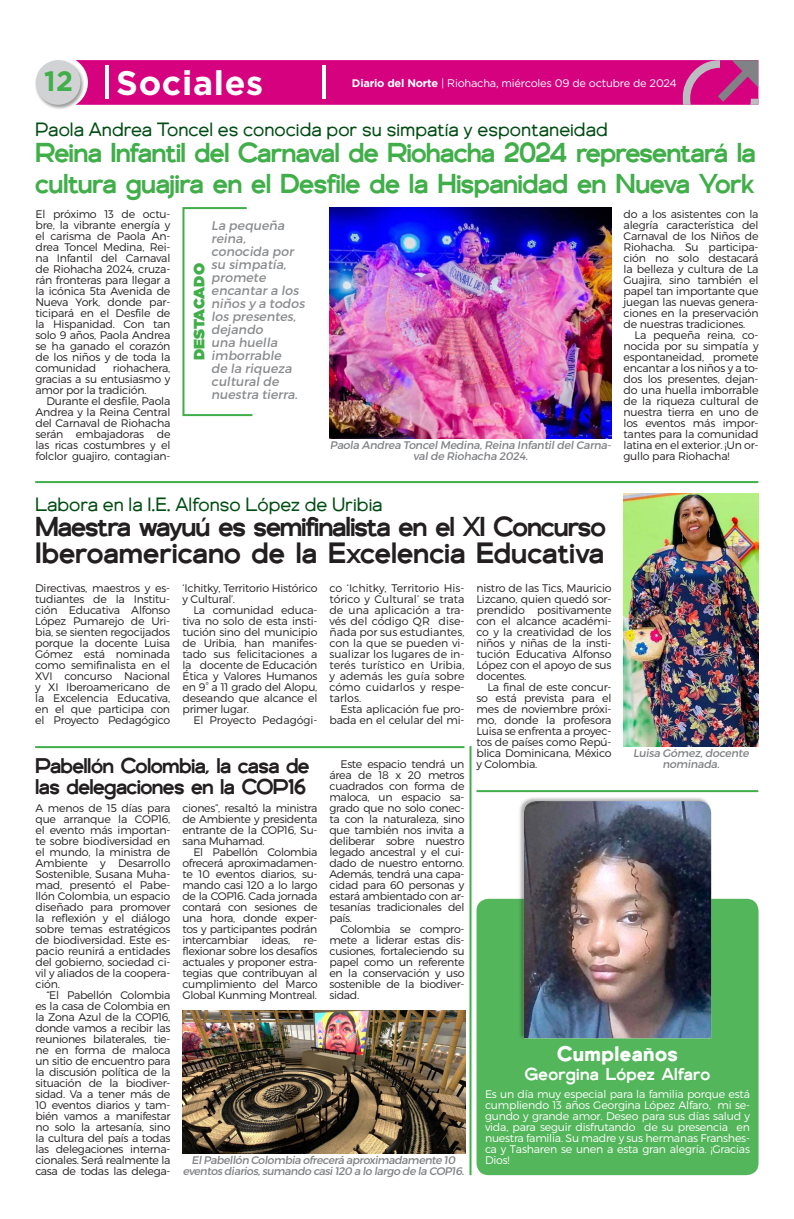
<style>
.page{position:relative;width:794px;height:1219px;background:#fff}
.page>*{position:absolute;margin:0;border:0;box-sizing:border-box;transform-origin:0 0}
.Capitular{font:700 34px "Gotham";letter-spacing:.02em;color:#fff}
.Titulo_Medio_30Pt{font:500 29px "Genova";color:#231f20}
.Capitular-2{font:700 28px "Gotham";color:#40ae49}
.Título_medio_34pt{font:500 27px/31px "Genova";letter-spacing:-.03em;color:#40ae49}
.Titulo_Medio_30Pt-2{font:500 27px "Genova";letter-spacing:-.04em;color:#231f20}
.Titulo_Medio_30Pt-3{font:500 21px/21px "Genova";letter-spacing:-.03em;color:#231f20}
.Título_18_pt{font:900 21px "Genova";letter-spacing:.02em;color:#fff}
.Antetitulo{font:19px "Genova";color:#004c13}
.Título_18_pt-2{font:500 17px "Genova";letter-spacing:.02em;color:#fff}
.Destacado_Segoe_Bold{font:900 15px "Gotham";color:#40ae49}
.Destacado{font:12.6px/13px "Trueno Rg It";color:#8a8c8f}
.Texto{font:11px/11px "Trueno Lt";letter-spacing:-.02em;color:#231f20;text-align:justify}
.Texto_sin_sangrias{font:11px/11px "Trueno Lt";letter-spacing:-.02em;color:#231f20;text-align:justify}
.Texto_sin_sangrias-2{font:11px/11px "Trueno Lt";letter-spacing:-.02em;color:#fff;text-align:justify}
.Pié_de_foto{font:11px/11px "Trueno Rg It";letter-spacing:-.02em;color:#808285;text-align:center}
.Pié_de_foto-2{font:11px/11px "Trueno Rg It";letter-spacing:-.04em;color:#808285;text-align:center}
.Texto-2{font:11px "Gotham";letter-spacing:-.02em;color:#fff}
.Texto-3{font:11px "Trueno Lt";color:#231f20}
.s1{font-weight:700}
</style>
<div class="page">
<svg style="left:85px;top:60px;width:673px;height:45px;background:#d40981"></svg>
<div style="left:35px;top:59px;width:50px;height:51px;background:#231f20;opacity:.45"></div>
<div style="left:36px;top:60px;width:44px;height:45px;background:#d1d2d4;border-radius:50%"></div>
<hr style="left:105px;top:66px;width:4px;height:33px;background:#fff">
<hr style="left:322px;top:66px;width:3px;height:33px;background:#fff">
<img style="left:329px;top:207px;width:282px;height:231px">
<svg style="left:182px;top:207px;width:71px;height:210px"></svg>
<hr style="left:35px;top:481px;width:723px;height:2px;background:#40ae49">
<hr style="left:476px;top:790px;width:282px;height:2px;background:#40ae49">
<hr style="left:35px;top:746px;width:429px;height:2px;background:#40ae49">
<img style="left:623px;top:493px;width:135px;height:253px">
<div style="left:476px;top:899px;width:282px;height:276px;background:#53b65b;border-radius:12px"></div>
<div style="left:518px;top:796px;width:194px;height:244px;background:#231f20;opacity:.34"></div>
<img style="left:524px;top:801px;width:187px;height:237px">
<hr style="left:469px;top:746px;width:2px;height:429px;background:#40ae49">
<img style="left:182px;top:1010px;width:283px;height:143px">
<p class="Capitular" style="left:116px;top:61px;width:149px">Sociales</p>
<p class="Capitular-2" style="left:44px;top:62px;width:30px">12</p>
<p class="Texto-2" style="left:352px;top:76px;width:326px"><span class="s1">Diario del Norte</span> | Riohacha, miércoles 09 de octubre de 2024</p>
<p class="Antetitulo" style="left:35px;top:119px;width:574px">Paola Andrea Toncel es conocida por su simpatía y espontaneidad</p>
<p class="Título_medio_34pt" style="left:35px;top:137px;width:722px">Reina Infantil del Carnaval de Riohacha 2024 representará la cultura guajira en el Desfile de la Hispanidad en Nueva York</p>
<p class="Texto_sin_sangrias" style="left:35px;top:208px;width:136px">El próximo 13 de octu&shy;bre, la vibrante energía y el carisma de Paola An&shy;drea Toncel Medina, Rei&shy;na Infantil del Carnaval de Riohacha 2024, cruza&shy;rán fronteras para llegar a la icónica 5ta Avenida de Nueva York, donde par&shy;ticipará en el Desfile de la Hispanidad. Con tan solo 9 años, Paola Andrea se ha ganado el corazón de los niños y de toda la comunidad</p>
<p class="Texto_sin_sangrias" style="left:35px;top:362px;width:136px;text-indent:77px">riohachera, gracias a su entusiasmo y amor por la tradición.</p>
<p class="Texto" style="left:35px;top:395px;width:136px;text-indent:11px">Durante el desfile, Paola Andrea y la Reina Central del Carnaval de Riohacha serán embajadoras de las ricas costumbres y el folclor guajiro, contagian-</p>
<p class="Destacado" style="left:211px;top:219px;width:95px">La pequeña reina, conocida por su simpatía, promete encantar a los niños y a todos los presentes, dejando<br>una huella imborrable<br>de la riqueza cultural de nuestra tierra.</p>
<p class="Destacado_Segoe_Bold" style="left:188px;top:360px;width:98px;rotate:-90deg">DESTACADO</p>
<p class="Pié_de_foto" style="left:330px;top:440px;width:283px">Paola Andrea Toncel Medina, Reina Infantil del Carna&shy;val de Riohacha 2024.</p>
<p class="Texto" style="left:623px;top:208px;width:136px">do a los asistentes con la alegría característica del Carnaval de los Niños de Riohacha. Su participa&shy;ción no solo destacará la belleza y cultura de La Guajira, sino también el papel tan importante que juegan las nuevas genera&shy;ciones en la preservación de nuestras tradiciones.</p>
<p class="Texto" style="left:623px;top:329px;width:136px;text-indent:11px">La pequeña reina, co&shy;nocida por su simpatía y espontaneidad, promete encantar a los niños y a to&shy;dos los presentes, dejan&shy;do una huella imborrable de la riqueza cultural de nuestra tierra en uno de los eventos más impor&shy;tantes para la comunidad latina en el exterior. ¡Un or&shy;gullo para Riohacha!</p>
<p class="Antetitulo" style="left:35px;top:493px;width:349px">Labora en la I.E. Alfonso López de Uribia</p>
<p class="Titulo_Medio_30Pt-2" style="left:35px;top:510px;width:572px">Maestra wayuú es semifinalista en el XI Concurso</p>
<p class="Titulo_Medio_30Pt" style="left:35px;top:535px;width:570px">Iberoamericano de la Excelencia Educativa</p>
<p class="Texto_sin_sangrias" style="left:35px;top:582px;width:136px">Directivas, maestros y es&shy;tudiantes de la Institu&shy;ción Educativa Alfonso López Pumarejo de Uri&shy;bia, se sienten regocijados porque la docente Luisa Gómez está nominada como semifinalista en el XVI concurso Nacional y XI Iberoamericano de la Excelencia Educativa, en el que participa con el Proyecto Pedagógico</p>
<p class="Texto_sin_sangrias" style="left:182px;top:582px;width:136px">‘Ichitky, Territorio Histórico y Cultural’.</p>
<p class="Texto" style="left:182px;top:604px;width:136px;text-indent:11px">La comunidad educa&shy;tiva no solo de esta insti&shy;tución sino del municipio de Uribia, han manifes&shy;tado sus felicitaciones a la docente de Educación Ética y Valores Humanos en 9° a 11 grado del Alopu, deseando que alcance el primer lugar.</p>
<p class="Texto-3" style="left:193px;top:713px;width:125px">El Proyecto Pedagógi-</p>
<p class="Texto" style="left:329px;top:582px;width:136px">co ‘Ichitky, Territorio His&shy;tórico y Cultural’ se trata de una aplicación a tra&shy;vés del código QR dise&shy;ñada por sus estudiantes, con la que se pueden vi&shy;sualizar los lugares de in&shy;terés turístico en Uribia, y además les guía sobre cómo cuidarlos y respe&shy;tarlos.</p>
<p class="Texto" style="left:329px;top:703px;width:136px;text-align:right">Esta aplicación fue pro&shy;bada en el celular del mi-</p>
<p class="Texto" style="left:476px;top:582px;width:136px">nistro de las Tics, Mauricio Lizcano, quien quedó sor&shy;prendido positivamente con el alcance académi&shy;co y la creatividad de los niños y niñas de la insti&shy;tución Educativa Alfonso López con el apoyo de sus docentes.</p>
<p class="Texto" style="left:476px;top:681px;width:136px;text-indent:11px">La final de este concur&shy;so está prevista para el mes de noviembre próxi&shy;mo, donde la profesora Luisa se enfrenta a proyec&shy;tos de países como Repú&shy;blica Dominicana, México y Colombia.</p>
<p class="Pié_de_foto" style="left:633px;top:748px;width:117px">Luisa Gómez, docente nominada.</p>
<p class="Titulo_Medio_30Pt-3" style="left:35px;top:755px;width:276px">Pabellón Colombia, la casa de las delegaciones en la COP16</p>
<p class="Texto_sin_sangrias" style="left:35px;top:802px;width:136px">A menos de 15 días para que arranque la COP16, el evento más importan&shy;te sobre biodiversidad en el mundo, la ministra de Ambiente y Desarrollo Sostenible, Susana Muha&shy;mad, presentó el Pabe&shy;llón Colombia, un espacio diseñado para promover la reflexión y el diálogo sobre temas estratégicos de biodiversidad. Este es&shy;pacio reunirá a entidades del gobierno, sociedad ci&shy;vil y aliados de la coopera&shy;ción.</p>
<p class="Texto" style="left:35px;top:989px;width:136px;text-indent:11px">“El Pabellón Colombia es la casa de Colombia en la Zona Azul de la COP16, donde vamos a recibir las reuniones bilaterales, tie&shy;ne en forma de maloca un sitio de encuentro para la discusión política de la situación de la biodiver&shy;sidad. Va a tener más de 10 eventos diarios y tam&shy;bién vamos a manifestar no solo la artesanía, sino la cultura del país a todas las delegaciones interna&shy;cionales. Será realmente la casa de todas las delega-</p>
<p class="Texto" style="left:329px;top:758px;width:136px;text-indent:11px">Este espacio tendrá un área de 18 x 20 metros cuadrados con forma de maloca, un espacio sa&shy;grado que no solo conec&shy;ta con la naturaleza, sino que también nos invita a deliberar sobre nuestro legado ancestral y el cui&shy;dado de nuestro entorno.<br>Además, tendrá una capa&shy;cidad para 60 personas y estará ambientado con ar&shy;tesanías tradicionales del país.</p>
<p class="Texto" style="left:329px;top:923px;width:136px;text-indent:11px">Colombia se compro&shy;mete a liderar estas dis&shy;cusiones, fortaleciendo su papel como un referente en la conservación y uso sostenible de la biodiver&shy;sidad.</p>
<p class="Texto" style="left:182px;top:802px;width:136px">ciones”, resaltó la ministra de Ambiente y presidenta entrante de la COP16, Su&shy;sana Muhamad.</p>
<p class="Texto" style="left:182px;top:846px;width:136px;text-indent:11px">El Pabellón Colombia ofrecerá aproximadamen&shy;te 10 eventos diarios, su&shy;mando casi 120 a lo largo de la COP16. Cada jornada contará con sesiones de una hora, donde exper&shy;tos y participantes podrán intercambiar ideas, re&shy;flexionar sobre los desafíos actuales y proponer estra&shy;tegias que contribuyan al cumplimiento del Marco Global Kunming Montreal.</p>
<p class="Título_18_pt" style="left:557px;top:1041px;width:122px">Cumpleaños</p>
<p class="Título_18_pt-2" style="left:525px;top:1064px;width:187px">Georgina López Alfaro</p>
<p class="Texto_sin_sangrias-2" style="left:485px;top:1088px;width:266px">Es un día muy especial para la familia porque está cumpliendo 13 años Georgina López Alfaro, mi se&shy;gundo y grande amor. Deseo para sus días salud y vida, para seguir disfrutando de su presencia en nuestra familia. Su madre y sus hermanas Franshes&shy;ca y Tasharen se unen a esta gran alegría. ¡Gracias Dios!</p>
<p class="Pié_de_foto-2" style="left:183px;top:1155px;width:283px">El Pabellón Colombia ofrecerá aproximadamente 10 eventos diarios, sumando casi 120 a lo largo de la COP16.</p>
</div>
